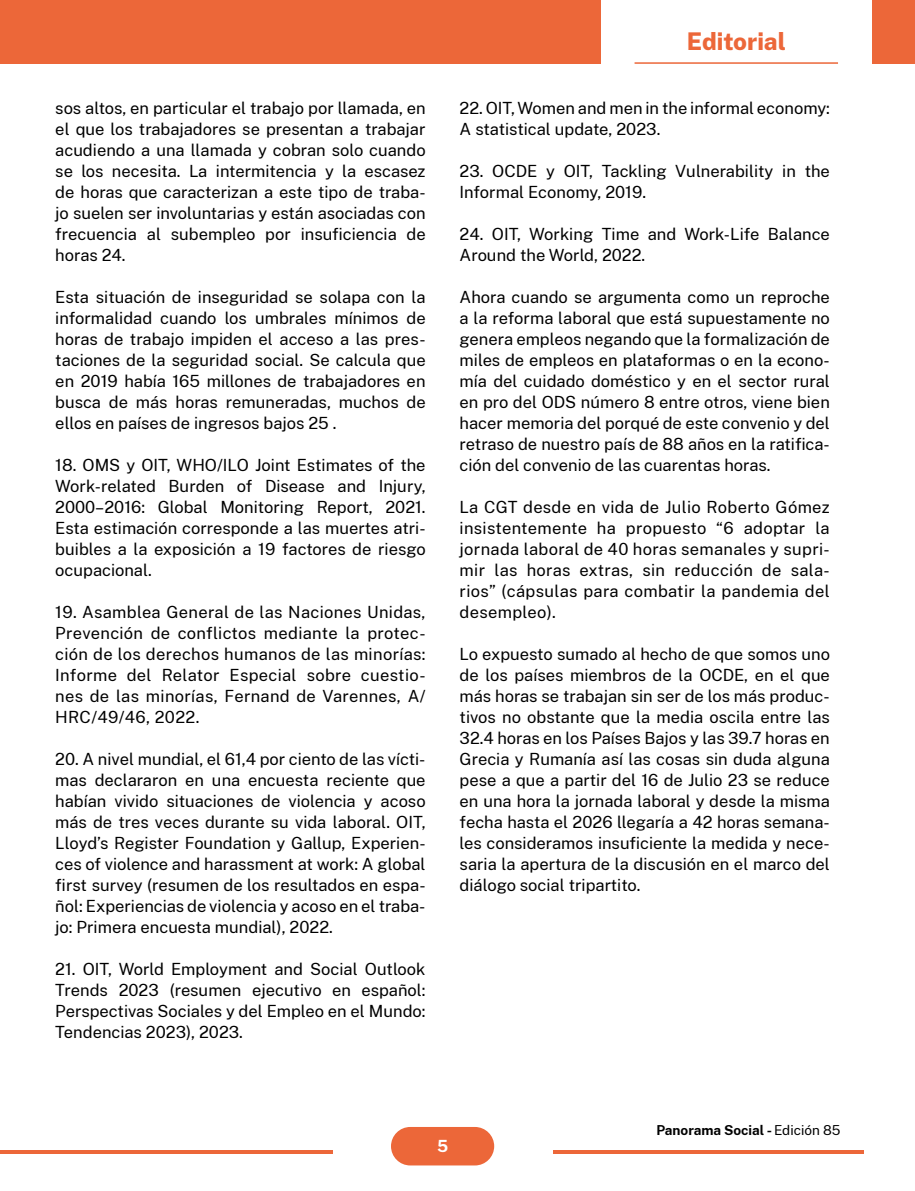
<style>
.page{position:relative;width:915px;height:1191px;background:#fff}
.page>*{position:absolute;margin:0;border:0;box-sizing:border-box;transform-origin:0 0}
.t1{font:800 24px "Public Sans";color:#ec6739}
.t2{font:16.5px/21px "Public Sans";color:#000;text-align:justify}
.t3{font:700 16.5px "Public Sans";color:#fff}
.t4{font:700 13.5px "Public Sans";color:#000}
.s1{font-weight:400}
</style>
<div class="page">
<div style="left:391px;top:1127px;width:103px;height:38px;background:#ec6739;border-radius:19px"></div>
<hr style="left:0;top:1150px;width:332px;height:3px;background:#ec6739">
<hr style="left:553px;top:1150px;width:310px;height:3px;background:#ec6739">
<div style="left:872px;top:0;width:42px;height:64px;background:#ec6739"></div>
<div style="left:0;top:0;width:600px;height:64px;background:#ec6739"></div>
<hr style="left:634px;top:62px;width:203px;height:2px;background:#ec6739">
<p class="t2" style="left:55px;top:96px;width:372px">sos altos, en particular el trabajo por llamada, en el que los trabajadores se presentan a trabajar acudiendo a una llamada y cobran solo cuando se los necesita. La intermitencia y la escasez de horas que caracterizan a este tipo de traba&shy;jo suelen ser involuntarias y están asociadas con frecuencia al subempleo por insuficiencia de horas 24.</p>
<p class="t2" style="left:55px;top:287px;width:372px">Esta situación de inseguridad se solapa con la informalidad cuando los umbrales mínimos de horas de trabajo impiden el acceso a las pres&shy;taciones de la seguridad social. Se calcula que en 2019 había 165 millones de trabajadores en busca de más horas remuneradas, muchos de ellos en países de ingresos bajos 25 .</p>
<p class="t2" style="left:55px;top:453px;width:372px">18. OMS y OIT, WHO/ILO Joint Estimates of the Work-related Burden of Disease and Injury, 2000–2016: Global Monitoring Report, 2021.<br>Esta estimación corresponde a las muertes atri&shy;buibles a la exposición a 19 factores de riesgo ocupacional.</p>
<p class="t2" style="left:55px;top:600px;width:371px">19. Asamblea General de las Naciones Unidas, Prevención de conflictos mediante la protec&shy;ción de los derechos humanos de las minorías:<br>Informe del Relator Especial sobre cuestio&shy;nes de las minorías, Fernand de Varennes, A/ HRC/49/46, 2022.</p>
<p class="t2" style="left:55px;top:747px;width:372px">20. A nivel mundial, el 61,4 por ciento de las vícti&shy;mas declararon en una encuesta reciente que habían vivido situaciones de violencia y acoso más de tres veces durante su vida laboral. OIT, Lloyd’s Register Foundation y Gallup, Experien&shy;ces of violence and harassment at work: A global first survey (resumen de los resultados en espa&shy;ñol: Experiencias de violencia y acoso en el traba&shy;jo: Primera encuesta mundial), 2022.</p>
<p class="t2" style="left:55px;top:957px;width:372px">21. OIT, World Employment and Social Outlook Trends 2023 (resumen ejecutivo en español:<br>Perspectivas Sociales y del Empleo en el Mundo:<br>Tendencias 2023), 2023.</p>
<h1 class="t1" style="left:686px;top:31px;width:101px">Editorial</h1>
<p class="t2" style="left:459px;top:96px;width:372px">22. OIT, Women and men in the informal economy:<br>A statistical update, 2023.</p>
<p class="t2" style="left:459px;top:161px;width:372px">23. OCDE y OIT, Tackling Vulnerability in the<br>Informal Economy, 2019.</p>
<p class="t2" style="left:459px;top:222px;width:372px">24. OIT, Working Time and Work-Life Balance<br>Around the World, 2022.</p>
<p class="t2" style="left:459px;top:287px;width:372px">Ahora cuando se argumenta como un reproche a la reforma laboral que está supuestamente no genera empleos negando que la formalización de miles de empleos en plataformas o en la econo&shy;mía del cuidado doméstico y en el sector rural en pro del ODS número 8 entre otros, viene bien hacer memoria del porqué de este convenio y del retraso de nuestro país de 88 años en la ratifica&shy;ción del convenio de las cuarentas horas.</p>
<p class="t2" style="left:459px;top:497px;width:371px">La CGT desde en vida de Julio Roberto Gómez insistentemente ha propuesto “6 adoptar la jornada laboral de 40 horas semanales y supri&shy;mir las horas extras, sin reducción de sala&shy;rios” (cápsulas para combatir la pandemia del desempleo).</p>
<p class="t2" style="left:459px;top:644px;width:372px">Lo expuesto sumado al hecho de que somos uno de los países miembros de la OCDE, en el que más horas se trabajan sin ser de los más produc&shy;tivos no obstante que la media oscila entre las 32.4 horas en los Países Bajos y las 39.7 horas en Grecia y Rumanía así las cosas sin duda alguna pese a que a partir del 16 de Julio 23 se reduce en una hora la jornada laboral y desde la misma fecha hasta el 2026 llegaría a 42 horas semana&shy;les consideramos insuficiente la medida y nece&shy;saria la apertura de la discusión en el marco del diálogo social tripartito.</p>
<p class="t3" style="left:437px;top:1138px;width:13px">5</p>
<p class="t4" style="left:656px;top:1123px;width:185px">Panorama Social - <span class="s1">Edición 85</span></p>
</div>
